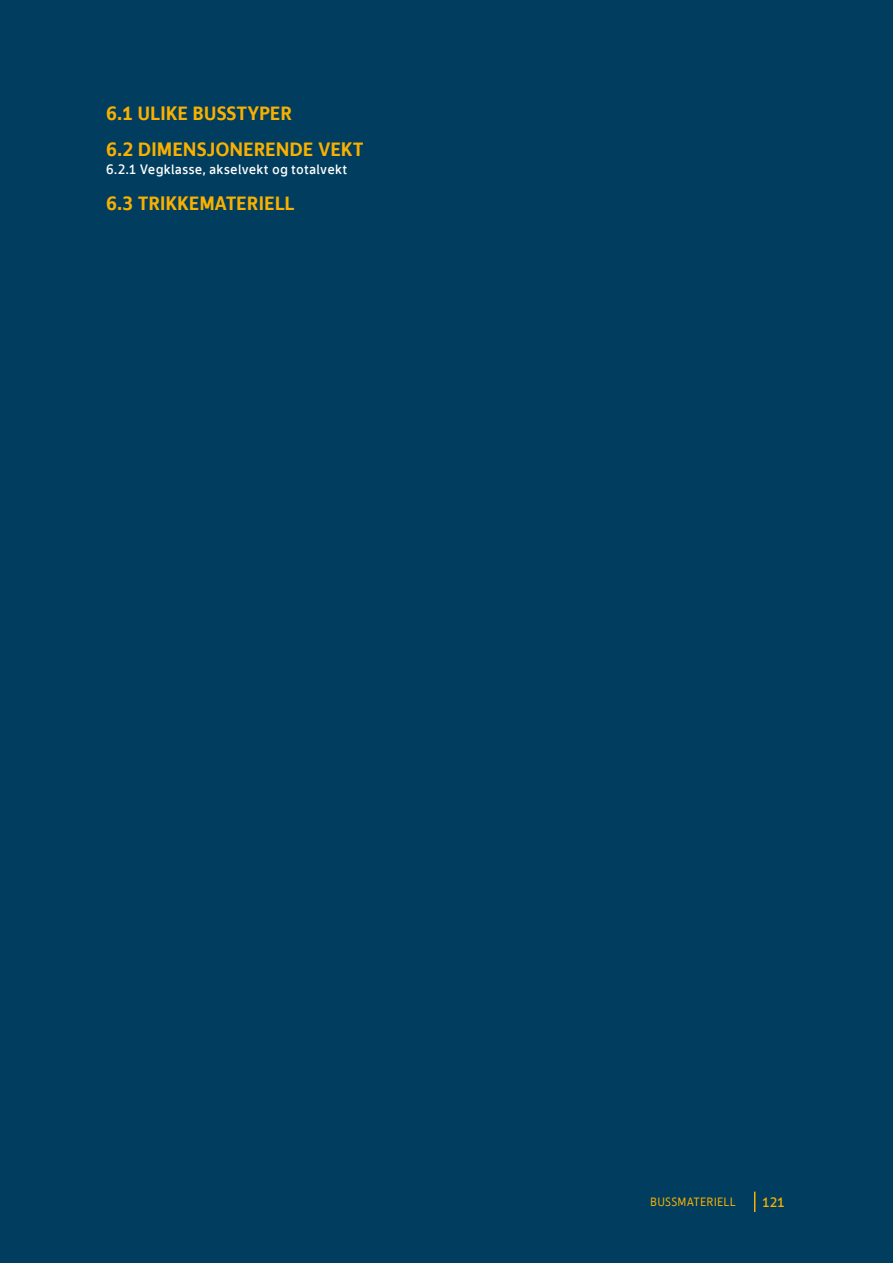
<style>
.page{position:relative;width:893px;height:1263px;background:#003d5e}
.page>*{position:absolute;margin:0;border:0;box-sizing:border-box;transform-origin:0 0}
.t1{font:700 19.5px/36px "TID";letter-spacing:-.01em;color:#f9b000}
.t2{font:500 13.5px "TID";letter-spacing:.02em;color:#fff}
.t3{font:500 13.5px "TID";color:#f9b000}
.t4{font:12px "TID";letter-spacing:.015em;color:#f9b000}
</style>
<div class="page">
<svg style="left:754px;top:1191px;width:1px;height:21px"></svg>
<p class="t1" style="left:106px;top:94px;width:259px">6.1 ULIKE BUSSTYPER<br>6.2 DIMENSJONERENDE VEKT</p>
<p class="t2" style="left:106px;top:160px;width:243px">6.2.1 Vegklasse, akselvekt og totalvekt</p>
<p class="t1" style="left:106px;top:184px;width:190px">6.3 TRIKKEMATERIELL</p>
<p class="t4" style="left:650px;top:1194px;width:87px">BUSSMATERIELL</p>
<p class="t3" style="left:762px;top:1194px;width:24px">121</p>
</div>
